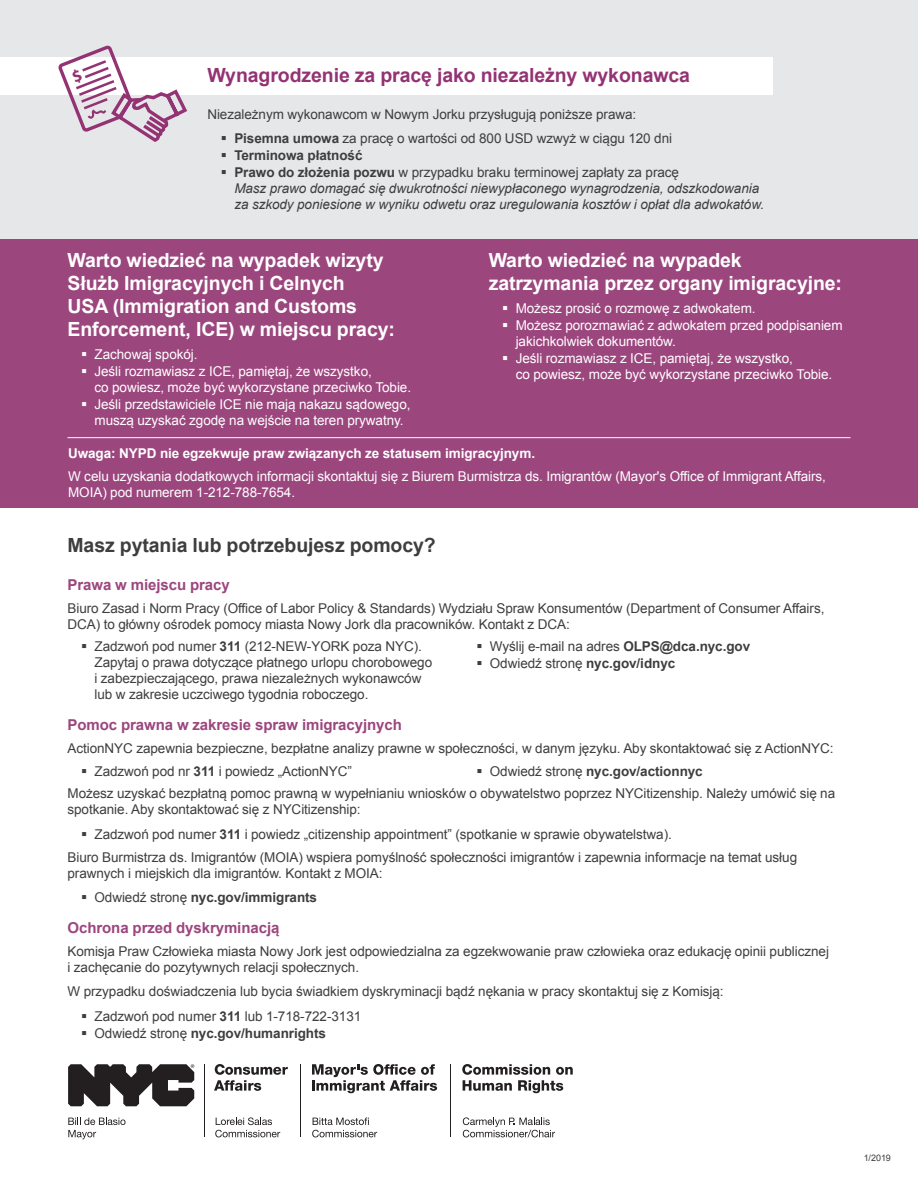
<style>
.page{position:relative;width:918px;height:1188px;background:#fff}
.page>*{position:absolute;margin:0;border:0;box-sizing:border-box;transform-origin:0 0}
.subhead{font:700 19.5px/23px "Arial";letter-spacing:-.005em;color:#fff}
.subhead-2{font:700 19.5px "Arial";letter-spacing:-.005em;color:#943374}
.subhead-3{font:700 19.5px "Arial";letter-spacing:-.005em;color:#3e3e3f}
.body{font:700 15px "Arial";letter-spacing:-.005em;color:#9c467e}
.body-2{font:13.5px/15.9px "Arial";letter-spacing:-.005em;color:#3e3e3f}
.body-3{font:13.5px/15.9px "Arial";letter-spacing:-.005em;color:#fff}
.bullet_inset{font:italic 13.5px/15.9px "Arial";letter-spacing:-.005em;color:#3e3e3f}
.t1{font:700 13.5px "Arial";letter-spacing:-.005em;color:#3e3e3f}
.body-4{font:700 13.5px "Arial";letter-spacing:-.005em;color:#fff}
.body-5{font:9px "Arial";color:#3e3e3f}
.s1{font-weight:700}
.s2{font-weight:400}
</style>
<div class="page">
<div style="left:0;top:239px;width:918px;height:269px;background:#9c467e"></div>
<div style="left:0;top:0;width:918px;height:239px;background:#e6e7e9"></div>
<div style="left:0;top:57px;width:772px;height:38px;background:#fff"></div>
<svg style="left:215px;top:1117px;width:65px;height:20px"></svg>
<svg style="left:68px;top:1118px;width:58px;height:21px"></svg>
<hr style="left:205px;top:1064px;width:1px;height:73px;background:#231f20">
<svg style="left:214px;top:1064px;width:74px;height:27px"></svg>
<svg style="left:68px;top:1064px;width:126px;height:42px"></svg>
<hr style="left:300px;top:1064px;width:1px;height:73px;background:#231f20">
<svg style="left:312px;top:1118px;width:65px;height:19px"></svg>
<svg style="left:312px;top:1064px;width:125px;height:29px"></svg>
<hr style="left:450px;top:1064px;width:1px;height:73px;background:#231f20">
<svg style="left:463px;top:1117px;width:92px;height:20px"></svg>
<svg style="left:462px;top:1064px;width:111px;height:29px"></svg>
<hr style="left:68px;top:437px;width:782px;height:1px;background:#fff">
<svg style="left:58px;top:45px;width:130px;height:97px"></svg>
<p class="subhead-2" style="left:207px;top:63px;width:484px">Wynagrodzenie za pracę jako niezależny wykonawca</p>
<p class="body-2" style="left:207px;top:106px;width:431px">Niezależnym wykonawcom w Nowym Jorku przysługują poniższe prawa:</p>
<p class="body-2" style="left:234px;top:131px;width:439px"><span class="s1">Pisemna umowa</span> za pracę o wartości od 800 USD wzwyż w ciągu 120 dni</p>
<p class="t1" style="left:234px;top:146px;width:130px">Terminowa płatność</p>
<p class="body-2" style="left:234px;top:165px;width:446px"><span class="s1">Prawo do złożenia pozwu</span> w przypadku braku terminowej zapłaty za pracę</p>
<p class="bullet_inset" style="left:234px;top:181px;width:531px">Masz prawo domagać się dwukrotności niewypłaconego wynagrodzenia, odszkodowania za szkody poniesione w wyniku odwetu oraz uregulowania kosztów i opłat dla adwokatów.</p>
<p class="subhead" style="left:68px;top:250px;width:329px">Warto wiedzieć na wypadek wizyty<br>Służb Imigracyjnych i Celnych<br>USA (Immigration and Customs<br>Enforcement, ICE) w miejscu pracy:</p>
<p class="body-3" style="left:94px;top:347px;width:105px">Zachowaj spokój.</p>
<p class="body-3" style="left:94px;top:364px;width:318px">Jeśli rozmawiasz z ICE, pamiętaj, że wszystko,<br>co powiesz, może być wykorzystane przeciwko Tobie.</p>
<p class="body-3" style="left:94px;top:397px;width:318px">Jeśli przedstawiciele ICE nie mają nakazu sądowego, muszą uzyskać zgodę na wejście na teren prywatny.</p>
<p class="subhead" style="left:489px;top:250px;width:355px">Warto wiedzieć na wypadek zatrzymania przez organy imigracyjne:</p>
<p class="body-3" style="left:516px;top:301px;width:241px">Możesz prosić o rozmowę z adwokatem.</p>
<p class="body-3" style="left:516px;top:318px;width:328px">Możesz porozmawiać z adwokatem przed podpisaniem jakichkolwiek dokumentów.</p>
<p class="body-3" style="left:516px;top:350px;width:318px">Jeśli rozmawiasz z ICE, pamiętaj, że wszystko,<br>co powiesz, może być wykorzystane przeciwko Tobie.</p>
<p class="body-4" style="left:68px;top:444px;width:468px">Uwaga: NYPD nie egzekwuje praw związanych ze statusem imigracyjnym.</p>
<p class="body-3" style="left:68px;top:468px;width:759px">W celu uzyskania dodatkowych informacji skontaktuj się z Biurem Burmistrza ds. Imigrantów (Mayor's Office of Immigrant Affairs,<br>MOIA) pod numerem 1-212-788-7654.</p>
<p class="subhead-3" style="left:68px;top:532px;width:370px">Masz pytania lub potrzebujesz pomocy?</p>
<p class="body" style="left:68px;top:575px;width:164px">Prawa w miejscu pracy</p>
<p class="body-2" style="left:68px;top:600px;width:758px">Biuro Zasad i Norm Pracy (Office of Labor Policy &amp; Standards) Wydziału Spraw Konsumentów (Department of Consumer Affairs,<br>DCA) to główny ośrodek pomocy miasta Nowy Jork dla pracowników. Kontakt z DCA:</p>
<p class="body-2" style="left:94px;top:639px;width:339px">Zadzwoń pod numer <span class="s1">311</span> (212-NEW-YORK poza NYC).<br>Zapytaj o prawa dotyczące płatnego urlopu chorobowego i zabezpieczającego, prawa niezależnych wykonawców lub w zakresie uczciwego tygodnia roboczego.</p>
<p class="body-2" style="left:490px;top:639px;width:262px">Wyślij e-mail na adres <span class="s1">OLPS@dca.nyc.gov</span></p>
<p class="body-2" style="left:490px;top:656px;width:187px">Odwiedź stronę <span class="s1">nyc.gov/idnyc</span></p>
<p class="body" style="left:68px;top:715px;width:336px">Pomoc prawna w zakresie spraw imigracyjnych</p>
<p class="body-2" style="left:68px;top:740px;width:768px">ActionNYC zapewnia bezpieczne, bezpłatne analizy prawne w społeczności, w danym języku. Aby skontaktować się z ActionNYC:</p>
<p class="body-2" style="left:94px;top:763px;width:259px">Zadzwoń pod nr <span class="s1">311</span> i powiedz „ActionNYC”</p>
<p class="t1" style="left:490px;top:762px;width:214px"><span class="s2">Odwiedź stronę</span> nyc.gov/actionnyc</p>
<p class="body-2" style="left:68px;top:786px;width:769px">Możesz uzyskać bezpłatną pomoc prawną w wypełnianiu wniosków o obywatelstwo poprzez NYCitizenship. Należy umówić się na spotkanie. Aby skontaktować się z NYCitizenship:</p>
<p class="body-2" style="left:94px;top:826px;width:579px">Zadzwoń pod numer <span class="s1">311</span> i powiedz „citizenship appointment” (spotkanie w sprawie obywatelstwa).</p>
<p class="body-2" style="left:68px;top:849px;width:731px">Biuro Burmistrza ds. Imigrantów (MOIA) wspiera pomyślność społeczności imigrantów i zapewnia informacje na temat usług prawnych i miejskich dla imigrantów. Kontakt z MOIA:</p>
<p class="t1" style="left:94px;top:888px;width:224px"><span class="s2">Odwiedź stronę</span> nyc.gov/immigrants</p>
<p class="body" style="left:68px;top:918px;width:213px">Ochrona przed dyskryminacją</p>
<p class="body-2" style="left:68px;top:943px;width:763px">Komisja Praw Człowieka miasta Nowy Jork jest odpowiedzialna za egzekwowanie praw człowieka oraz edukację opinii publicznej i zachęcanie do pozytywnych relacji społecznych.</p>
<p class="body-2" style="left:68px;top:984px;width:658px">W przypadku doświadczenia lub bycia świadkiem dyskryminacji bądź nękania w pracy skontaktuj się z Komisją:</p>
<p class="body-2" style="left:94px;top:1008px;width:268px">Zadzwoń pod numer <span class="s1">311</span> lub 1-718-722-3131</p>
<p class="t1" style="left:94px;top:1024px;width:233px"><span class="s2">Odwiedź stronę</span> nyc.gov/humanrights</p>
<p class="body-5" style="left:864px;top:1152px;width:29px">1/2019</p>
</div>
